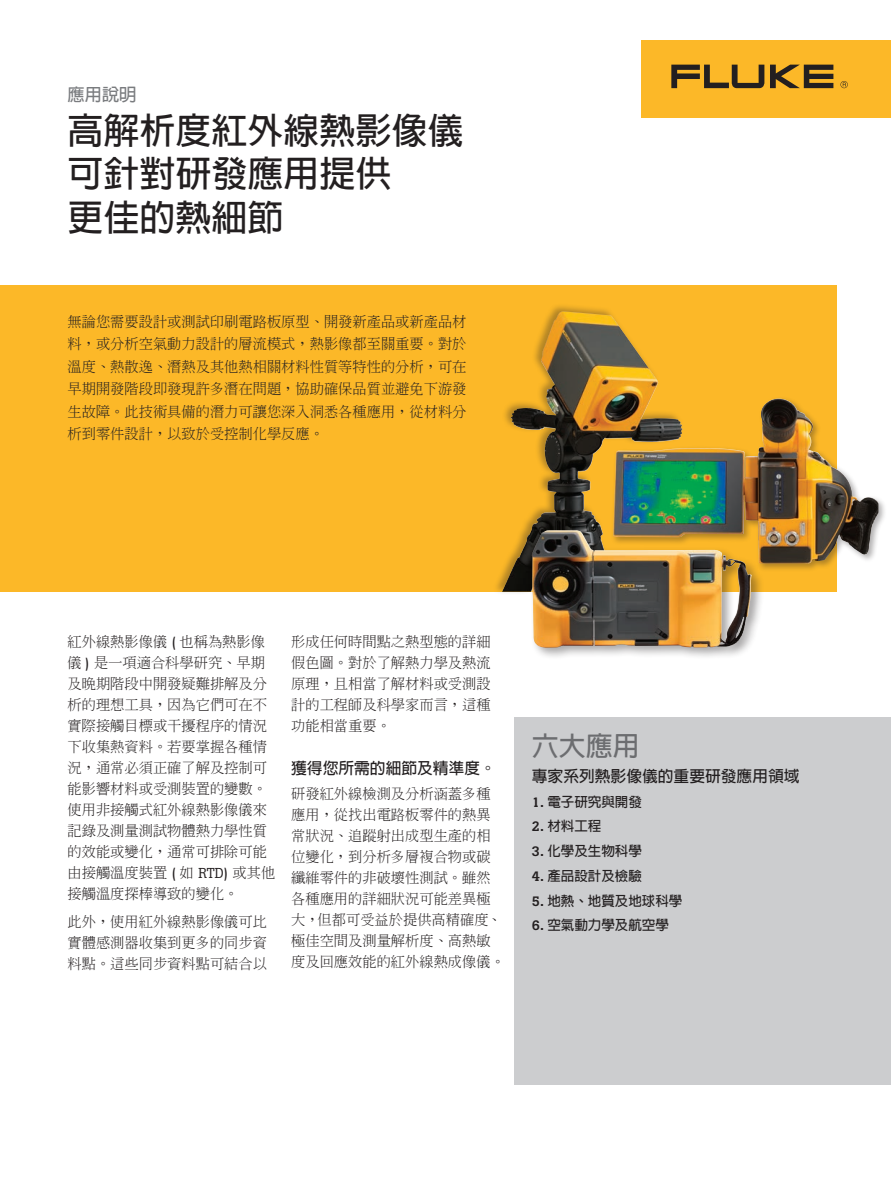
<style>
.page{position:relative;width:891px;height:1188px;background:#fff}
.page>*{position:absolute;margin:0;border:0;box-sizing:border-box;transform-origin:0 0}
.t1{font:700 36px/43.5px "Adobe Fan Heiti Std";color:#231f20}
.t2{font:700 27px "Adobe Fan Heiti Std";color:#6c6d70}
.t3{font:700 17.25px "Adobe Fan Heiti Std";color:#7a7c7f}
.t4{font:700 15.75px "Adobe Fan Heiti Std";color:#231f20}
.t5{font:300 14.25px/21px "Adobe Ming Std";color:#231f20;text-align:justify}
.t6{font:700 13.5px "Adobe Fan Heiti Std";color:#231f20}
.s1{font-family:"Boton Pro";font-weight:400}
.s2{font-family:"Boton Pro";font-weight:500}
</style>
<div class="page">
<div style="left:0;top:285px;width:837px;height:307px;background:#fcb828"></div>
<div style="left:641px;top:40px;width:250px;height:78px;background:#fcb828"></div>
<svg style="left:671px;top:65px;width:162px;height:23px"></svg>
<svg style="left:840px;top:81px;width:8px;height:7px"></svg>
<div style="left:492px;top:303px;width:192px;height:293px;background:#231f20;opacity:.35"></div>
<img style="left:502px;top:315px;width:116px;height:277px">
<div style="left:515px;top:717px;width:376px;height:367px;background:#cccdcf"></div>
<div style="left:611px;top:396px;width:276px;height:176px;background:#231f20;opacity:.35"></div>
<img style="left:613px;top:400px;width:265px;height:164px">
<div style="left:529px;top:527px;width:235px;height:134px;background:#231f20;opacity:.4"></div>
<img style="left:532px;top:530px;width:220px;height:118px">
<p class="t3" style="left:68px;top:84px;width:70px">應用說明</p>
<h1 class="t1" style="left:68px;top:110px;width:397px">高解析度紅外線熱影像儀可針對研發應用提供<br>更佳的熱細節</h1>
<p class="t5" style="left:68px;top:310px;width:400px;line-height:22.5px">無論您需要設計或測試印刷電路板原型、開發新產品或新產品材料，或分析空氣動力設計的層流模式，熱影像都至關重要。對於溫度、熱散逸、潛熱及其他熱相關材料性質等特性的分析，可在早期開發階段即發現許多潛在問題，協助確保品質並避免下游發生故障。此技術具備的潛力可讓您深入洞悉各種應用，從材料分析到零件設計，以致於受控制化學反應。</p>
<p class="t5" style="left:68px;top:631px;width:209px;text-align:left">紅外線熱影像儀 <span class="s1">(</span> 也稱為熱影像儀 <span class="s1">)</span> 是一項適合科學研究、早期及晚期階段中開發疑難排解及分析的理想工具，因為它們可在不實際接觸目標或干擾程序的情況下收集熱資料。若要掌握各種情況，通常必須正確了解及控制可能影響材料或受測裝置的變數。使用非接觸式紅外線熱影像儀來記錄及測量測試物體熱力學性質的效能或變化，通常可排除可能由接觸溫度裝置 <span class="s1">(</span> 如 <span class="s1">RTD)</span> 或其他接觸溫度探棒導致的變化。</p>
<p class="t5" style="left:68px;top:911px;width:201px">此外，使用紅外線熱影像儀可比實體感測器收集到更多的同步資料點。這些同步資料點可結合以</p>
<p class="t5" style="left:291px;top:631px;width:201px">形成任何時間點之熱型態的詳細假色圖。對於了解熱力學及熱流原理，且相當了解材料或受測設計的工程師及科學家而言，這種功能相當重要。</p>
<p class="t4" style="left:291px;top:759px;width:206px">獲得您所需的細節及精準度。</p>
<p class="t5" style="left:291px;top:783px;width:215px;text-align:left">研發紅外線檢測及分析涵蓋多種應用，從找出電路板零件的熱異常狀況、追蹤射出成型生產的相位變化，到分析多層複合物或碳纖維零件的非破壞性測試。雖然各種應用的詳細狀況可能差異極大，但都可受益於提供高精確度、極佳空間及測量解析度、高熱敏度及回應效能的紅外線熱成像儀。</p>
<h2 class="t2" style="left:532px;top:729px;width:109px">六大應用</h2>
<p class="t4" style="left:532px;top:767px;width:269px">專家系列熱影像儀的重要研發應用領域</p>
<p class="t6" style="left:532px;top:794px;width:111px"><span class="s2">1.</span> 電子研究與開發</p>
<p class="t6" style="left:532px;top:818px;width:71px"><span class="s2">2.</span> 材料工程</p>
<p class="t6" style="left:532px;top:843px;width:111px"><span class="s2">3.</span> 化學及生物科學</p>
<p class="t6" style="left:532px;top:868px;width:111px"><span class="s2">4.</span> 產品設計及檢驗</p>
<p class="t6" style="left:532px;top:893px;width:152px"><span class="s2">5.</span> 地熱、地質及地球科學</p>
<p class="t6" style="left:532px;top:917px;width:138px"><span class="s2">6.</span> 空氣動力學及航空學</p>
</div>
